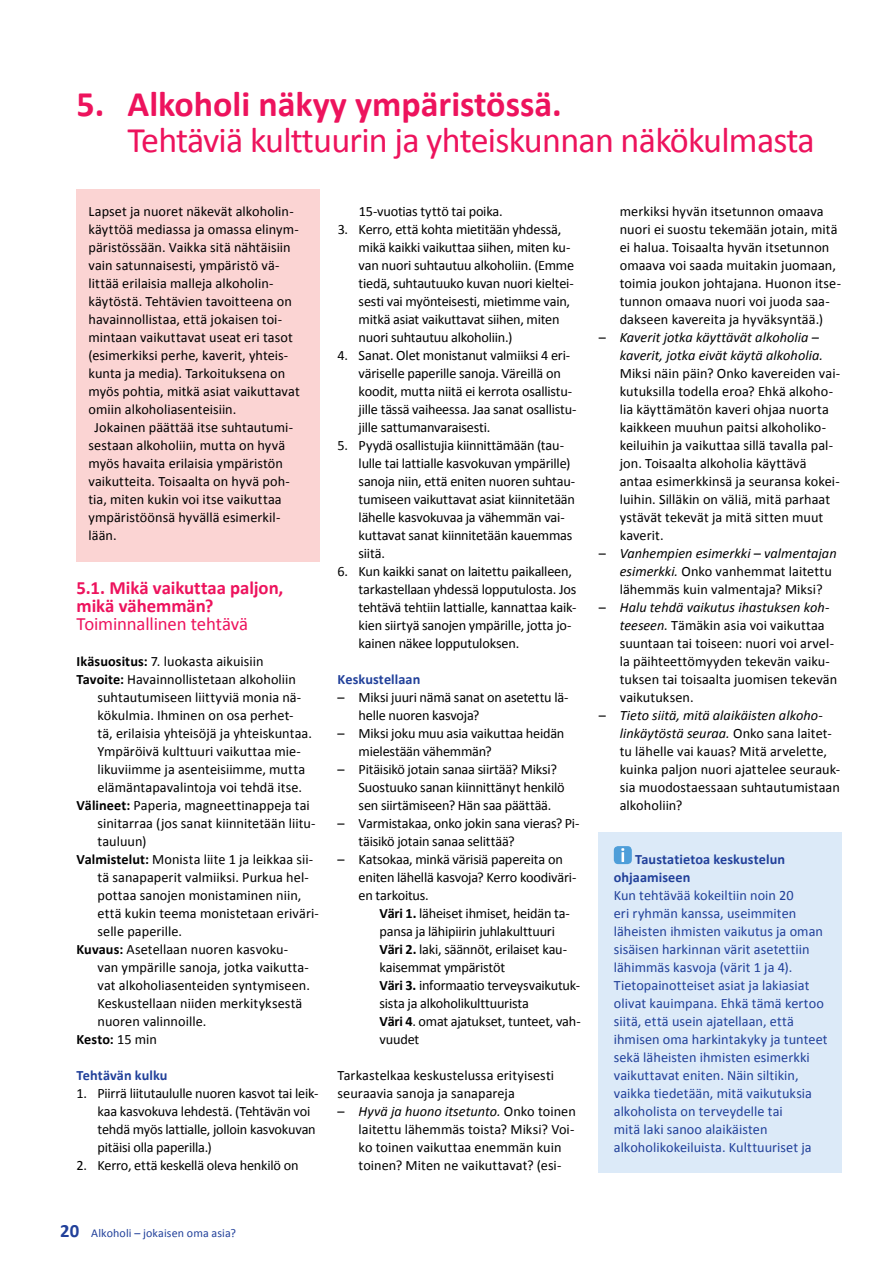
<style>
.page{position:relative;width:893px;height:1263px;background:#fff}
.page>*{position:absolute;margin:0;border:0;box-sizing:border-box;transform-origin:0 0}
.t1{font:36px "Calibri";letter-spacing:-.02em;color:#ed135d}
.t2{font:700 36px "Calibri";color:#ed135d}
.t3{font:700 18.75px/18px "Calibri";letter-spacing:-.005em;color:#ed135d}
.t4{font:18.75px "Calibri";letter-spacing:-.01em;color:#ed135d}
.t5{font:14.25px/18px "Calibri";color:#000}
.t6{font:14.25px/18px "Calibri";letter-spacing:.005em;color:#21409a}
.t7{font:italic 14.25px/18px "Calibri";color:#000;text-align:right}
.t8{font:700 14.25px/18px "Calibri";letter-spacing:.005em;color:#21409a}
.t9{font:700 14.25px "Calibri";letter-spacing:.01em;color:#000}
.t10{font:12px "Calibri";letter-spacing:.01em;color:#21409a}
.s1{font-weight:700}
.s2{font-weight:400}
.s3{font-style:italic}
.s4{font-style:normal}
.s5{font-weight:700;font-size:18.75px}
</style>
<div class="page">
<div style="left:77px;top:189px;width:243px;height:372px;background:#fbd4d3"></div>
<div style="left:599px;top:832px;width:243px;height:341px;background:#dceaf8"></div>
<svg style="left:614px;top:846px;width:18px;height:18px"></svg>
<svg style="left:621px;top:848px;width:3px;height:14px"></svg>
<h1 class="t2" style="left:77px;top:82px;width:487px">5. Alkoholi näkyy ympäristössä.</h1>
<h1 class="t1" style="left:128px;top:118px;width:689px">Tehtäviä kulttuurin ja yhteiskunnan näkökulmasta</h1>
<p class="t5" style="left:89px;top:202px;width:207px">Lapset ja nuoret näkevät alkoholin-</p>
<p class="t5" style="left:89px;top:220px;width:212px">käyttöä mediassa ja omassa elinym-</p>
<p class="t5" style="left:89px;top:238px;width:204px">päristössään. Vaikka sitä nähtäisiin</p>
<p class="t5" style="left:89px;top:256px;width:192px">vain satunnaisesti, ympäristö vä-</p>
<p class="t5" style="left:89px;top:274px;width:187px">littää erilaisia malleja alkoholin-</p>
<p class="t5" style="left:89px;top:292px;width:205px">käytöstä. Tehtävien tavoitteena on</p>
<p class="t5" style="left:89px;top:310px;width:195px">havainnollistaa, että jokaisen toi-</p>
<p class="t5" style="left:89px;top:328px;width:206px">mintaan vaikuttavat useat eri tasot</p>
<p class="t5" style="left:89px;top:346px;width:201px">(esimerkiksi perhe, kaverit, yhteis-</p>
<p class="t5" style="left:89px;top:364px;width:198px">kunta ja media). Tarkoituksena on</p>
<p class="t5" style="left:89px;top:382px;width:213px">myös pohtia, mitkä asiat vaikuttavat</p>
<p class="t5" style="left:89px;top:400px;width:149px">omiin alkoholiasenteisiin.</p>
<p class="t5" style="left:95px;top:418px;width:200px">Jokainen päättää itse suhtautumi-</p>
<p class="t5" style="left:89px;top:436px;width:198px">sestaan alkoholiin, mutta on hyvä</p>
<p class="t5" style="left:89px;top:454px;width:196px">myös havaita erilaisia ympäristön</p>
<p class="t5" style="left:89px;top:472px;width:203px">vaikutteita. Toisaalta on hyvä poh-</p>
<p class="t5" style="left:89px;top:490px;width:195px">tia, miten kukin voi itse vaikuttaa</p>
<p class="t5" style="left:89px;top:508px;width:193px">ympäristöönsä hyvällä esimerkil-</p>
<p class="t5" style="left:89px;top:526px;width:30px">lään.</p>
<h2 class="t3" style="left:77px;top:578px;width:208px">5.1. Mikä vaikuttaa paljon, mikä vähemmän?</h2>
<h2 class="t4" style="left:77px;top:612px;width:173px">Toiminnallinen tehtävä</h2>
<p class="t5" style="left:77px;top:652px;width:189px"><span class="s1">Ikäsuositus:</span> 7. luokasta aikuisiin</p>
<p class="t5" style="left:77px;top:670px;width:221px"><span class="s1">Tavoite:</span> Havainnollistetaan alkoholiin</p>
<p class="t5" style="left:98px;top:688px;width:205px">suhtautumiseen liittyviä monia nä-</p>
<p class="t5" style="left:98px;top:706px;width:197px">kökulmia. Ihminen on osa perhet-</p>
<p class="t5" style="left:98px;top:724px;width:216px">tä, erilaisia yhteisöjä ja yhteiskuntaa.</p>
<p class="t5" style="left:98px;top:742px;width:205px">Ympäröivä kulttuuri vaikuttaa mie-</p>
<p class="t5" style="left:98px;top:760px;width:209px">likuviimme ja asenteisiimme, mutta</p>
<p class="t5" style="left:98px;top:778px;width:206px">elämäntapavalintoja voi tehdä itse.</p>
<p class="t5" style="left:77px;top:796px;width:235px"><span class="s1">Välineet:</span> Paperia, magneettinappeja tai</p>
<p class="t5" style="left:98px;top:814px;width:220px">sinitarraa (jos sanat kiinnitetään liitu-</p>
<p class="t5" style="left:98px;top:832px;width:51px">tauluun)</p>
<p class="t5" style="left:77px;top:850px;width:238px"><span class="s1">Valmistelut:</span> Monista liite 1 ja leikkaa sii-</p>
<p class="t5" style="left:98px;top:868px;width:213px">tä sanapaperit valmiiksi. Purkua hel-</p>
<p class="t5" style="left:98px;top:886px;width:205px">pottaa sanojen monistaminen niin,</p>
<p class="t5" style="left:98px;top:904px;width:223px">että kukin teema monistetaan eriväri-</p>
<p class="t5" style="left:98px;top:922px;width:86px">selle paperille.</p>
<p class="t5" style="left:77px;top:940px;width:213px"><span class="s1">Kuvaus:</span> Asetellaan nuoren kasvoku-</p>
<p class="t5" style="left:98px;top:958px;width:213px">van ympärille sanoja, jotka vaikutta-</p>
<p class="t5" style="left:98px;top:976px;width:214px">vat alkoholiasenteiden syntymiseen.</p>
<p class="t5" style="left:98px;top:994px;width:206px">Keskustellaan niiden merkityksestä</p>
<p class="t5" style="left:98px;top:1012px;width:110px">nuoren valinnoille.</p>
<p class="t9" style="left:77px;top:1030px;width:82px">Kesto: <span class="s2">15 min</span></p>
<p class="t8" style="left:77px;top:1066px;width:93px">Tehtävän kulku</p>
<p class="t5" style="left:98px;top:1084px;width:222px;text-indent:-21px">1. Piirrä liitutaululle nuoren kasvot tai leik&shy;kaa kasvokuva lehdestä. (Tehtävän voi tehdä myös lattialle, jolloin kasvokuvan pitäisi olla paperilla.)</p>
<p class="t5" style="left:77px;top:1156px;width:224px">2. Kerro, että keskellä oleva henkilö on</p>
<p class="t5" style="left:359px;top:202px;width:146px">15-vuotias tyttö tai poika.</p>
<p class="t5" style="left:359px;top:220px;width:217px;text-indent:-21px">3. Kerro, että kohta mietitään yhdessä, mikä kaikki vaikuttaa siihen, miten ku&shy;van nuori suhtautuu alkoholiin. (Emme tiedä, suhtautuuko kuvan nuori kieltei&shy;sesti vai myönteisesti, mietimme vain, mitkä asiat vaikuttavat siihen, miten nuori suhtautuu alkoholiin.)</p>
<p class="t5" style="left:359px;top:346px;width:219px;text-indent:-21px">4. Sanat. Olet monistanut valmiiksi 4 eri&shy;väriselle paperille sanoja. Väreillä on koodit, mutta niitä ei kerrota osallistu&shy;jille tässä vaiheessa. Jaa sanat osallistu&shy;jille sattumanvaraisesti.</p>
<p class="t5" style="left:359px;top:436px;width:218px;text-indent:-21px">5. Pyydä osallistujia kiinnittämään (tau&shy;lulle tai lattialle kasvokuvan ympärille) sanoja niin, että eniten nuoren suhtau&shy;tumiseen vaikuttavat asiat kiinnitetään lähelle kasvokuvaa ja vähemmän vai&shy;kuttavat sanat kiinnitetään kauemmas siitä.</p>
<p class="t5" style="left:359px;top:562px;width:219px;text-indent:-21px">6. Kun kaikki sanat on laitettu paikalleen, tarkastellaan yhdessä lopputulosta. Jos tehtävä tehtiin lattialle, kannattaa kaik&shy;kien siirtyä sanojen ympärille, jotta jo&shy;kainen näkee lopputuloksen.</p>
<p class="t8" style="left:338px;top:670px;width:84px">Keskustellaan</p>
<p class="t5" style="left:359px;top:688px;width:211px;text-indent:-21px">– Miksi juuri nämä sanat on asetettu lä&shy;helle nuoren kasvoja?</p>
<p class="t5" style="left:359px;top:724px;width:207px;text-indent:-21px">– Miksi joku muu asia vaikuttaa heidän mielestään vähemmän?</p>
<p class="t5" style="left:359px;top:760px;width:208px;text-indent:-21px">– Pitäisikö jotain sanaa siirtää? Miksi?<br>Suostuuko sanan kiinnittänyt henkilö sen siirtämiseen? Hän saa päättää.</p>
<p class="t5" style="left:359px;top:814px;width:222px;text-indent:-21px">– Varmistakaa, onko jokin sana vieras? Pi&shy;täisikö jotain sanaa selittää?</p>
<p class="t5" style="left:359px;top:850px;width:219px;text-indent:-21px">– Katsokaa, minkä värisiä papereita on eniten lähellä kasvoja? Kerro koodiväri&shy;en tarkoitus.</p>
<p class="t5" style="left:380px;top:904px;width:203px"><span class="s1">Väri 1.</span> läheiset ihmiset, heidän ta&shy;pansa ja lähipiirin juhlakulttuuri<br><span class="s1">Väri 2.</span> laki, säännöt, erilaiset kau&shy;kaisemmat ympäristöt<br><span class="s1">Väri 3.</span> informaatio terveysvaikutuk&shy;sista ja alkoholikulttuurista<br><span class="s1">Väri 4</span>. omat ajatukset, tunteet, vah&shy;vuudet</p>
<p class="t5" style="left:338px;top:1065px;width:218px">Tarkastelkaa keskustelussa erityisesti seuraavia sanoja ja sanapareja</p>
<p class="t5" style="left:359px;top:1101px;width:219px;text-indent:-21px">– <span class="s3">Hyvä ja huono itsetunto.</span> Onko toinen laitettu lähemmäs toista? Miksi? Voi&shy;ko toinen vaikuttaa enemmän kuin toinen? Miten ne vaikuttavat? (esi-</p>
<p class="t5" style="left:620px;top:201px;width:223px">merkiksi hyvän itsetunnon omaava nuori ei suostu tekemään jotain, mitä ei halua. Toisaalta hyvän itsetunnon omaava voi saada muitakin juomaan, toimia joukon johtajana. Huonon itse&shy;tunnon omaava nuori voi juoda saa&shy;dakseen kavereita ja hyväksyntää.)</p>
<p class="t7" style="left:599px;top:327px;width:226px"><span class="s4">–</span> Kaverit jotka käyttävät alkoholia – kaverit, jotka eivät käytä alkoholia.</p>
<p class="t5" style="left:620px;top:363px;width:222px">Miksi näin päin? Onko kavereiden vai&shy;kutuksilla todella eroa? Ehkä alkoho&shy;lia käyttämätön kaveri ohjaa nuorta kaikkeen muuhun paitsi alkoholiko&shy;keiluihin ja vaikuttaa sillä tavalla pal&shy;jon. Toisaalta alkoholia käyttävä antaa esimerkkinsä ja seuransa kokei&shy;luihin. Silläkin on väliä, mitä parhaat ystävät tekevät ja mitä sitten muut kaverit.</p>
<p class="t5" style="left:620px;top:543px;width:218px;text-indent:-21px">– <span class="s3">Vanhempien esimerkki – valmentajan esimerkki.</span> Onko vanhemmat laitettu lähemmäs kuin valmentaja? Miksi?</p>
<p class="t5" style="left:620px;top:597px;width:219px;text-indent:-21px">– <span class="s3">Halu tehdä vaikutus ihastuksen koh&shy;teeseen.</span> Tämäkin asia voi vaikuttaa suuntaan tai toiseen: nuori voi arvel&shy;la päihteettömyyden tekevän vaiku&shy;tuksen tai toisaalta juomisen tekevän vaikutuksen.</p>
<p class="t5" style="left:620px;top:705px;width:222px;text-indent:-21px">– <span class="s3">Tieto siitä, mitä alaikäisten alkoho&shy;linkäytöstä seuraa.</span> Onko sana laitet&shy;tu lähelle vai kauas? Mitä arvelette, kuinka paljon nuori ajattelee seurauk&shy;sia muodostaessaan suhtautumistaan alkoholiin?</p>
<p class="t8" style="left:614px;top:850px;width:173px;text-indent:21px">Taustatietoa keskustelun ohjaamiseen</p>
<p class="t6" style="left:614px;top:886px;width:215px">Kun tehtävää kokeiltiin noin 20<br>eri ryhmän kanssa, useimmiten läheisten ihmisten vaikutus ja oman sisäisen harkinnan värit asetettiin lähimmäs kasvoja (värit 1 ja 4).<br>Tietopainotteiset asiat ja lakiasiat olivat kauimpana. Ehkä tämä kertoo siitä, että usein ajatellaan, että ihmisen oma harkintakyky ja tunteet sekä läheisten ihmisten esimerkki vaikuttavat eniten. Näin siltikin, vaikka tiedetään, mitä vaikutuksia alkoholista on terveydelle tai<br>mitä laki sanoo alaikäisten alkoholikokeiluista. Kulttuuriset ja</p>
<p class="t10" style="left:60px;top:1225px;width:177px"><span class="s5">20</span> Alkoholi – jokaisen oma asia?</p>
</div>
